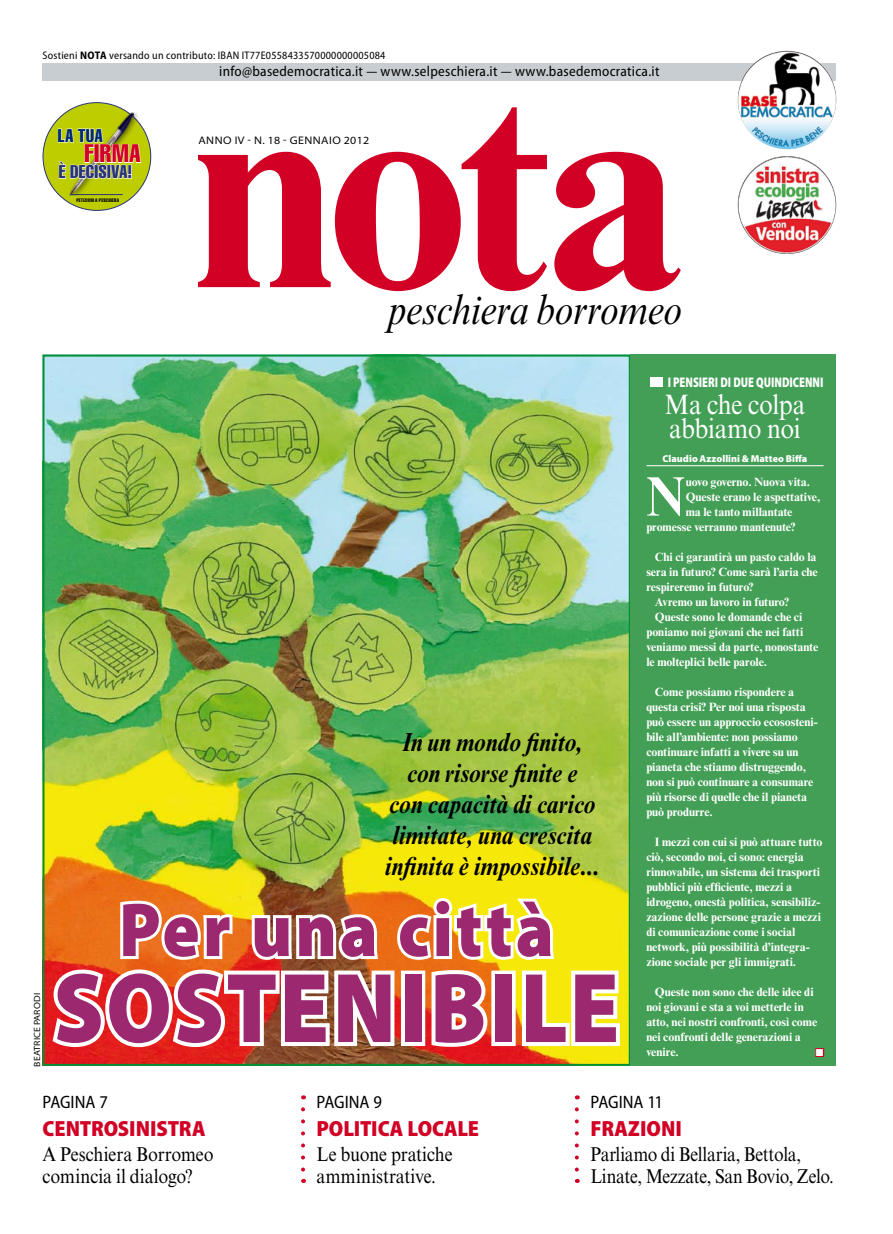
<style>
.page{position:relative;width:893px;height:1234px;background:#fff}
.page>*{position:absolute;margin:0;border:0;box-sizing:border-box;transform-origin:0 0}
.t1{font:900 100px "Myriad Pro";letter-spacing:.03em;color:#9c2870;scale:.9 1}
.t2{font:900 77px "Myriad Pro";letter-spacing:.045em;color:#9c2870;scale:.9 1}
.t3{font:700 55.7px "Times New Roman MT Std";color:#fff;scale:.9 1}
.t4{font:italic 41.7px "Times New Roman MT Std";letter-spacing:-.01em;color:#000;scale:.9 1}
.t5{font:28px/24px "Times New Roman MT Std";letter-spacing:-.01em;color:#fff;scale:.9 1}
.t6{font:italic 700 26px/31px "Times New Roman MT Std";color:#000;text-align:center;scale:.9 1}
.t7{font:25px "Helvetica LT Std Comp";letter-spacing:.02em;color:#d10024}
.t8{font:900 semi-condensed 22px "Myriad Pro";letter-spacing:-.005em;color:#d10024}
.t9{font:20px/22px "Times New Roman MT Std";letter-spacing:-.005em;color:#000;scale:.9 1}
.t10{font:20px/22px "Times New Roman MT Std";letter-spacing:-.005em;color:#000;scale:.88 1}
.t11{font:18.2px "Helvetica LT Std Comp";letter-spacing:.015em;color:#29347b}
.t12{font:18.2px "Helvetica LT Std Comp";color:#002b6f}
.t13{font:semi-condensed 18px "Myriad Pro";letter-spacing:.005em;color:#000}
.t14{font:semi-condensed 14.5px "Myriad Pro";letter-spacing:.02em;color:#000}
.t15{font:900 semi-condensed 14px "Myriad Pro";color:#fff;scale:5 1}
.t16{font:700 12px/15px "Times New Roman MT Std";letter-spacing:-.005em;color:#fff}
.t17{font:semi-condensed 11px "Myriad Pro";letter-spacing:.02em;color:#000}
.t18{font:semi-expanded 11px "Myriad Pro";letter-spacing:.045em;color:#000}
.t19{font:900 10px "Myriad Pro";letter-spacing:.005em;color:#fff}
.t20{font:10px "Zapf Dingbats Std";color:#fff}
.t21{font:semi-expanded 9px "Myriad Pro";letter-spacing:.015em;color:#000}
.t22{font:5px "Helvetica LT Std Comp";letter-spacing:.045em;color:#000}
.s1{font-weight:700}
</style>
<div class="page">
<img style="left:46px;top:357px;width:582px;height:705px">
<svg style="left:198px;top:107px;width:483px;height:184px"></svg>
<svg style="left:301px;top:1108px;width:4px;height:74px"></svg>
<svg style="left:575px;top:1108px;width:4px;height:74px"></svg>
<svg style="left:46px;top:893px;width:578px;height:159px"></svg>
<div style="left:43px;top:64px;width:793px;height:17px;background:#c7cdd0"></div>
<img style="left:738px;top:50px;width:98px;height:99px;border-radius:49px">
<img style="left:738px;top:155px;width:98px;height:99px;border-radius:49px">
<div style="left:630px;top:354px;width:206px;height:711px;background:#439f56"></div>
<hr style="left:646px;top:465px;width:177px;height:1px;background:#fff">
<div style="left:815px;top:1047px;width:9px;height:9px;border:2px solid #d10024"></div>
<div style="left:43px;top:103px;width:108px;height:107px;background:#becd00;border-radius:50%"></div>
<img style="left:57px;top:109px;width:85px;height:94px">
<hr style="left:70px;top:194px;width:53px;height:1px;background:#29347b">
<p class="t17" style="left:43px;top:49px;width:344px">Sostieni <span class="s1">NOTA</span> versando un contributo: IBAN IT77E0558433570000000005084</p>
<h3 class="t12" style="left:58px;top:124px;width:47px">LA TUA</h3>
<h3 class="t7" style="left:85px;top:138px;width:58px">FIRMA</h3>
<p class="t22" style="left:76px;top:197px;width:44px">PETIZIONI A PESCHIERA</p>
<h3 class="t11" style="left:59px;top:160px;width:75px">È DECISIVA!</h3>
<p class="t14" style="left:219px;top:63px;width:442px">info@basedemocratica.it — www.selpeschiera.it — www.basedemocratica.it</p>
<p class="t18" style="left:198px;top:134px;width:172px">ANNO IV - N. 18 - GENNAIO 2012</p>
<h3 class="t4" style="left:388px;top:286px;width:329px">peschiera borromeo</h3>
<p class="t21" style="left:32px;top:1066px;width:74px;rotate:-90deg">BEATRICE PARODI</p>
<h3 class="t6" style="left:385px;top:726px;width:239px">In un mondo finito, con risorse finite e<br>con capacità di carico limitate, una crescita infinita è impossibile...</h3>
<h2 class="t2" style="left:119px;top:886px;width:485px">Per una città</h2>
<h1 class="t1" style="left:54px;top:951px;width:630px">sostenibile</h1>
<p class="t15" style="left:646px;top:374px;width:37px">II PENSIERI DI DUE QUINDICENNI</p>
<h3 class="t5" style="left:665px;top:392px;width:158px">Ma che colpa abbiamo noi</h3>
<p class="t19" style="left:662px;top:453px;width:146px">Claudio Azzollini &amp; Matteo Biffa</p>
<h3 class="t3" style="left:646px;top:462px;width:44px">N</h3>
<p class="t16" style="left:686px;top:473px;width:126px">uovo governo. Nuova vita.</p>
<p class="t16" style="left:686px;top:488px;width:136px">Queste erano le aspettative,</p>
<p class="t16" style="left:686px;top:503px;width:108px">ma le tanto millantate</p>
<p class="t16" style="left:646px;top:518px;width:151px">promesse verranno mantenute?</p>
<p class="t16" style="left:655px;top:548px;width:163px">Chi ci garantirà un pasto caldo la</p>
<p class="t16" style="left:646px;top:563px;width:173px">sera in futuro? Come sarà l’aria che</p>
<p class="t16" style="left:646px;top:578px;width:109px">respireremo in futuro?</p>
<p class="t16" style="left:655px;top:593px;width:136px">Avremo un lavoro in futuro?</p>
<p class="t16" style="left:655px;top:608px;width:149px">Queste sono le domande che ci</p>
<p class="t16" style="left:646px;top:623px;width:158px">poniamo noi giovani che nei fatti</p>
<p class="t16" style="left:646px;top:638px;width:174px">veniamo messi da parte, nonostante</p>
<p class="t16" style="left:646px;top:653px;width:122px">le molteplici belle parole.</p>
<p class="t16" style="left:646px;top:683px;width:173px;text-indent:9px">Come possiamo rispondere a questa crisi? Per noi una risposta può essere un approccio ecososteni&shy;bile all’ambiente: non possiamo continuare infatti a vivere su un pianeta che stiamo distruggendo, non si può continuare a consumare più risorse di quelle che il pianeta può produrre.</p>
<p class="t16" style="left:646px;top:833px;width:178px;text-indent:9px">I mezzi con cui si può attuare tutto ciò, secondo noi, ci sono: energia rinnovabile, un sistema dei trasporti pubblici più efficiente, mezzi a idrogeno, onestà politica, sensibiliz&shy;zazione delle persone grazie a mezzi di comunicazione come i social network, più possibilità d’integra&shy;zione sociale per gli immigrati.</p>
<p class="t16" style="left:646px;top:983px;width:172px;text-indent:9px">Queste non sono che delle idee di noi giovani e sta a voi metterle in atto, nei nostri confronti, così come nei confronti delle generazioni a venire.</p>
<p class="t20" style="left:816px;top:1047px;width:9px">■</p>
<h3 class="t13" style="left:43px;top:1091px;width:67px">pagina 7</h3>
<h3 class="t8" style="left:43px;top:1115px;width:164px">CENTROSINISTRA</h3>
<h3 class="t9" style="left:43px;top:1142px;width:192px">A Peschiera Borromeo comincia il dialogo?</h3>
<h3 class="t13" style="left:317px;top:1091px;width:67px">pagina 9</h3>
<h3 class="t8" style="left:317px;top:1115px;width:164px">POLITICA LOCALE</h3>
<h3 class="t9" style="left:317px;top:1142px;width:153px">Le buone pratiche amministrative.</h3>
<h3 class="t13" style="left:591px;top:1091px;width:74px">pagina 11</h3>
<h3 class="t8" style="left:591px;top:1115px;width:93px">FRAZIONI</h3>
<h3 class="t10" style="left:591px;top:1142px;width:278px">Parliamo di Bellaria, Bettola,<br>Linate, Mezzate, San Bovio, Zelo.</h3>
</div>
